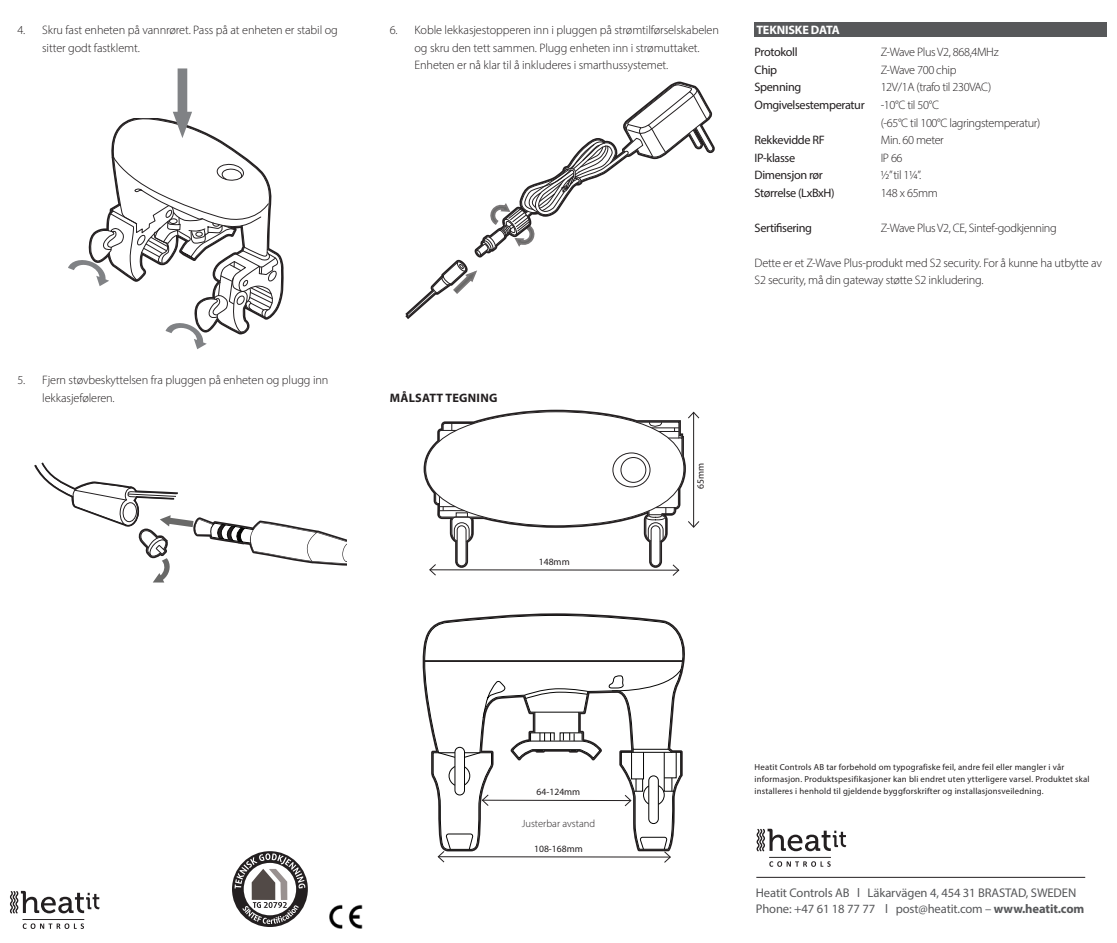
<style>
.page{position:relative;width:1117px;height:943px;background:#fff}
.page>*{position:absolute;margin:0;border:0;box-sizing:border-box;transform-origin:0 0}
.t1{font:12.6px/15.2px "Myriad Pro";letter-spacing:-.01em;color:#57585a}
.Brødtekst{font:300 12.25px/17.5px "Myriad Pro";letter-spacing:-.01em;color:#231f20}
.Teknisk_info_boks_qu{font:300 12.25px/17.5px "Myriad Pro";letter-spacing:-.03em;color:#231f20}
.Teknisk_info_boks_qu-2{font:12.25px "Myriad Pro";letter-spacing:-.03em;color:#231f20}
.Hovedtekst_header{font:700 12.25px "Myriad Pro";letter-spacing:.02em;color:#231f20}
.Teknisk_info_boks_ov{font:700 12.25px "Myriad Pro";letter-spacing:-.01em;color:#fff}
.Illustrasjonstekst_b{font:300 10.5px "Myriad Pro";color:#231f20}
.Tall_for_mål_på_ill{font:9.62px "Myriad Pro";color:#231f20}
.t2{font:8.75px/12.2px "Myriad Pro";letter-spacing:.02em;color:#231f20}
.s1{font-weight:700}
</style>
<div class="page">
<svg style="left:756px;top:828px;width:90px;height:23px"></svg>
<svg style="left:769px;top:861px;width:61px;height:5px"></svg>
<hr style="left:768px;top:856px;width:62px;height:1px;background:#231f20">
<img style="left:329px;top:904px;width:33px;height:24px">
<svg style="left:10px;top:890px;width:89px;height:23px"></svg>
<svg style="left:23px;top:923px;width:61px;height:5px"></svg>
<hr style="left:22px;top:919px;width:62px;height:1px;background:#231f20">
<svg style="left:34px;top:462px;width:312px;height:121px"></svg>
<div style="left:754px;top:22px;width:352px;height:15px;background:#57585a"></div>
<hr style="left:756px;top:877px;width:328px;height:1px;background:#231f20">
<svg style="left:68px;top:68px;width:215px;height:281px"></svg>
<svg style="left:405px;top:83px;width:308px;height:236px"></svg>
<svg style="left:423px;top:410px;width:276px;height:166px"></svg>
<svg style="left:424px;top:615px;width:261px;height:248px"></svg>
<svg style="left:232px;top:851px;width:76px;height:76px"></svg>
<svg style="left:234px;top:853px;width:71px;height:71px"></svg>
<p class="Brødtekst" style="left:42px;top:21px;width:297px;text-indent:-25px">4. Skru fast enheten på vannrøret. Pass på at enheten er stabil og sitter godt fastklemt.</p>
<p class="Brødtekst" style="left:42px;top:371px;width:288px;text-indent:-25px">5. Fjern støvbeskyttelsen fra pluggen på enheten og plugg inn lekkasjeføleren.</p>
<p class="Brødtekst" style="left:414px;top:21px;width:306px;text-indent:-25px">6. Koble lekkasjestopperen inn i pluggen på strømtilførselskabelen og skru den tett sammen. Plugg enheten inn i strømuttaket.<br>Enheten er nå klar til å inkluderes i smarthussystemet.</p>
<p class="Teknisk_info_boks_ov" style="left:756px;top:22px;width:85px">TEKNISKE DATA</p>
<p class="Teknisk_info_boks_qu-2" style="left:754px;top:45px;width:44px">Protokoll</p>
<p class="Teknisk_info_boks_qu" style="left:880px;top:44px;width:119px">Z-Wave Plus V2, 868,4MHz</p>
<p class="Teknisk_info_boks_qu-2" style="left:754px;top:62px;width:24px">Chip</p>
<p class="Teknisk_info_boks_qu" style="left:880px;top:61px;width:77px">Z-Wave 700 chip</p>
<p class="Teknisk_info_boks_qu-2" style="left:754px;top:80px;width:48px">Spenning</p>
<p class="Teknisk_info_boks_qu" style="left:880px;top:79px;width:112px">12V/1A (trafo til 230VAC)</p>
<p class="Teknisk_info_boks_qu-2" style="left:754px;top:97px;width:112px">Omgivelsestemperatur</p>
<p class="Teknisk_info_boks_qu" style="left:880px;top:96px;width:161px">-10°C til 50°C<br>(-65°C til 100°C lagringstemperatur)</p>
<p class="Teknisk_info_boks_qu-2" style="left:754px;top:132px;width:72px">Rekkevidde RF</p>
<p class="Teknisk_info_boks_qu" style="left:880px;top:131px;width:65px">Min. 60 meter</p>
<p class="Teknisk_info_boks_qu-2" style="left:754px;top:150px;width:42px">IP-klasse</p>
<p class="Teknisk_info_boks_qu" style="left:880px;top:149px;width:23px">IP 66</p>
<p class="Teknisk_info_boks_qu-2" style="left:754px;top:167px;width:70px">Dimensjon rør</p>
<p class="Teknisk_info_boks_qu" style="left:880px;top:166px;width:42px">½” til 1¼”.</p>
<p class="Teknisk_info_boks_qu-2" style="left:754px;top:185px;width:82px">Størrelse (LxBxH)</p>
<p class="Teknisk_info_boks_qu" style="left:880px;top:184px;width:59px">148 x 65mm</p>
<p class="Teknisk_info_boks_qu-2" style="left:754px;top:220px;width:59px">Sertifisering</p>
<p class="Teknisk_info_boks_qu" style="left:880px;top:219px;width:177px">Z-Wave Plus V2, CE, Sintef-godkjenning</p>
<p class="Brødtekst" style="left:754px;top:254px;width:349px">Dette er et Z-Wave Plus-produkt med S2 security. For å kunne ha utbytte av<br>S2 security, må din gateway støtte S2 inkludering.</p>
<p class="Hovedtekst_header" style="left:390px;top:389px;width:109px">MÅLSATT TEGNING</p>
<p class="Tall_for_mål_på_ill" style="left:538px;top:555px;width:32px">148mm</p>
<p class="Tall_for_mål_på_ill" style="left:694px;top:488px;width:27px;rotate:-90deg">65mm</p>
<p class="Tall_for_mål_på_ill" style="left:536px;top:785px;width:45px">64-124mm</p>
<p class="Illustrasjonstekst_b" style="left:521px;top:817px;width:75px">Justerbar avstand</p>
<p class="Tall_for_mål_på_ill" style="left:534px;top:843px;width:50px">108-168mm</p>
<p class="t2" style="left:754px;top:760px;width:336px">Heatit Controls AB tar forbehold om typografiske feil, andre feil eller mangler i vår informasjon. Produktspesifikasjoner kan bli endret uten ytterligere varsel. Produktet skal installeres i henhold til gjeldende byggforskrifter og installasjonsveiledning.</p>
<p class="t1" style="left:755px;top:885px;width:330px">Heatit Controls AB l Läkarvägen 4, 454 31 BRASTAD, SWEDEN<br>Phone: +47 61 18 77 77 l post@heatit.com – <span class="s1">www.heatit.com</span></p>
</div>
